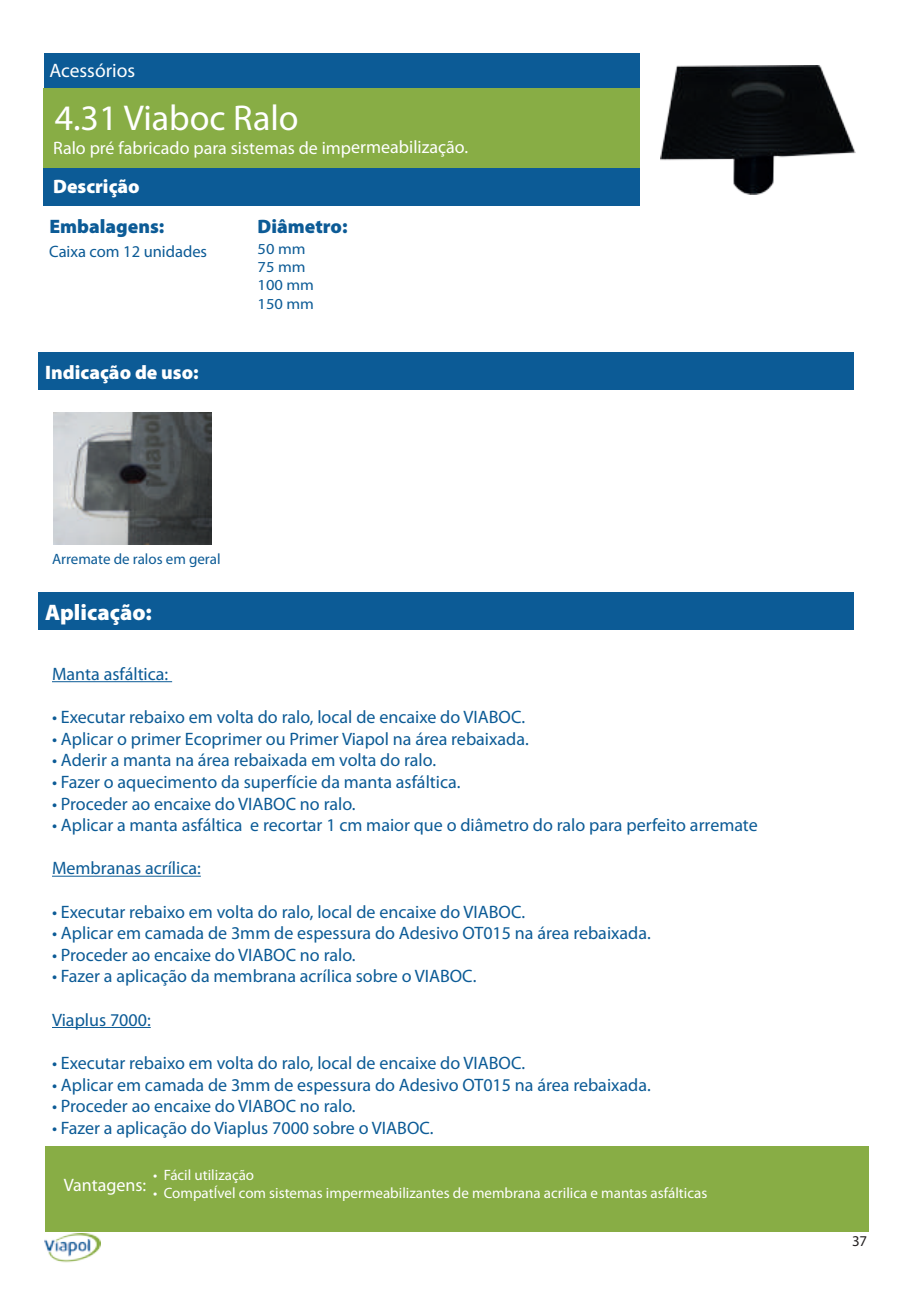
<style>
.page{position:relative;width:919px;height:1289px;background:#fff}
.page>*{position:absolute;margin:0;border:0;box-sizing:border-box;transform-origin:0 0}
.t1{font:36px "Myriad Pro";color:#fff}
.t2{font:900 22.5px "Myriad Pro";color:#fff}
.t3{font:900 19.5px "Myriad Pro";color:#fff}
.t4{font:900 19.5px "Myriad Pro";color:#0c5b96}
.t5{font:19.5px "Myriad Pro";color:#fff}
.t6{font:18px "Myriad Pro";color:#0c5b96}
.t7{font:18px "Myriad Pro";letter-spacing:-.005em;color:#fff}
.t8{font:16.5px "Myriad Pro";color:#0c5b96}
.t9{font:15.3px/18.5px "Myriad Pro";color:#0c5b96;scale:1.08 1}
.t10{font:15px "Myriad Pro";color:#fff}
.t11{font:15px "Myriad Pro";color:#0c5b96}
.t12{font:15px "Myriad Pro";color:#231f20}
</style>
<div class="page">
<div style="left:44px;top:54px;width:596px;height:37px;background:#0c5b96"></div>
<div style="left:44px;top:88px;width:596px;height:81px;background:#88ad45"></div>
<div style="left:43px;top:169px;width:596px;height:37px;background:#0c5b96"></div>
<div style="left:45px;top:1145px;width:823px;height:86px;background:#88ad45"></div>
<hr style="left:52px;top:681px;width:120px;height:1px;background:#0c5b96">
<hr style="left:52px;top:875px;width:149px;height:1px;background:#0c5b96">
<hr style="left:52px;top:1027px;width:99px;height:1px;background:#0c5b96">
<img style="left:53px;top:412px;width:159px;height:132px">
<div style="left:38px;top:593px;width:815px;height:37px;background:#0c5b96"></div>
<div style="left:38px;top:353px;width:815px;height:37px;background:#0c5b96"></div>
<img style="left:660px;top:65px;width:195px;height:129px">
<img style="left:45px;top:1233px;width:56px;height:30px">
<p class="t5" style="left:49px;top:60px;width:87px">Acessórios</p>
<h1 class="t1" style="left:55px;top:98px;width:245px">4.31 Viaboc Ralo</h1>
<p class="t7" style="left:53px;top:138px;width:416px">Ralo pré fabricado para sistemas de impermeabilização.</p>
<p class="t3" style="left:53px;top:175px;width:88px">Descrição</p>
<p class="t4" style="left:49px;top:215px;width:116px">Embalagens:</p>
<p class="t8" style="left:49px;top:242px;width:159px">Caixa com 12 unidades</p>
<p class="t3" style="left:45px;top:361px;width:155px">Indicação de uso:</p>
<p class="t4" style="left:257px;top:215px;width:91px">Diâmetro:</p>
<p class="t9" style="left:257px;top:239px;width:54px">50 mm<br>75 mm<br>100 mm<br>150 mm</p>
<p class="t11" style="left:52px;top:550px;width:170px">Arremate de ralos em geral</p>
<p class="t2" style="left:45px;top:599px;width:108px">Aplicação:</p>
<p class="t6" style="left:52px;top:664px;width:118px">Manta asfáltica:</p>
<p class="t6" style="left:52px;top:707px;width:474px">• Executar rebaixo em volta do ralo, local de encaixe do VIABOC.</p>
<p class="t6" style="left:52px;top:729px;width:478px">• Aplicar o primer Ecoprimer ou Primer Viapol na área rebaixada.</p>
<p class="t6" style="left:52px;top:750px;width:385px">• Aderir a manta na área rebaixada em volta do ralo.</p>
<p class="t6" style="left:52px;top:772px;width:410px">• Fazer o aquecimento da superfície da manta asfáltica.</p>
<p class="t6" style="left:52px;top:793px;width:305px">• Proceder ao encaixe do VIABOC no ralo.</p>
<p class="t6" style="left:52px;top:815px;width:707px">• Aplicar a manta asfáltica e recortar 1 cm maior que o diâmetro do ralo para perfeito arremate</p>
<p class="t6" style="left:52px;top:858px;width:150px">Membranas acrílica:</p>
<p class="t6" style="left:52px;top:901px;width:474px">• Executar rebaixo em volta do ralo, local de encaixe do VIABOC.</p>
<p class="t6" style="left:52px;top:923px;width:600px">• Aplicar em camada de 3mm de espessura do Adesivo OT015 na área rebaixada.</p>
<p class="t6" style="left:52px;top:945px;width:305px">• Proceder ao encaixe do VIABOC no ralo.</p>
<p class="t6" style="left:52px;top:966px;width:426px">• Fazer a aplicação da membrana acrílica sobre o VIABOC.</p>
<p class="t6" style="left:52px;top:1009px;width:100px">Viaplus 7000:</p>
<p class="t6" style="left:52px;top:1053px;width:474px">• Executar rebaixo em volta do ralo, local de encaixe do VIABOC.</p>
<p class="t6" style="left:52px;top:1074px;width:600px">• Aplicar em camada de 3mm de espessura do Adesivo OT015 na área rebaixada.</p>
<p class="t6" style="left:52px;top:1096px;width:305px">• Proceder ao encaixe do VIABOC no ralo.</p>
<p class="t6" style="left:52px;top:1117px;width:383px">• Fazer a aplicação do Viaplus 7000 sobre o VIABOC.</p>
<p class="t10" style="left:153px;top:1166px;width:103px">• Fácil utilização</p>
<p class="t10" style="left:153px;top:1184px;width:555px">• CompatÍvel com sistemas impermeabilizantes de membrana acrilica e mantas asfálticas</p>
<p class="t7" style="left:64px;top:1174px;width:84px">Vantagens:</p>
<p class="t12" style="left:851px;top:1232px;width:17px">37</p>
</div>
